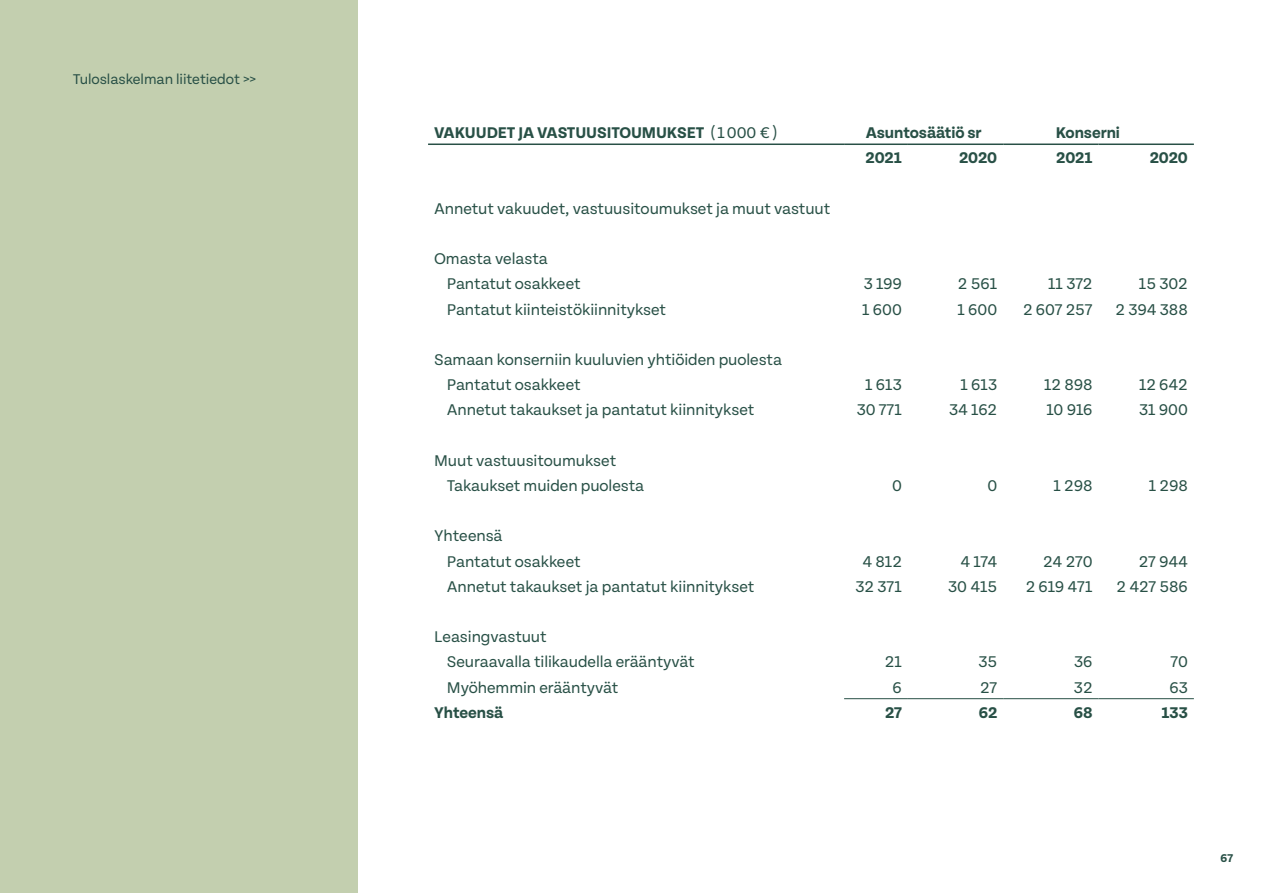
<style>
.page{position:relative;width:1263px;height:893px;background:#fff}
.page>*{position:absolute;margin:0;border:0;box-sizing:border-box;transform-origin:0 0}
.t1{font:16.5px/25.2px "Tenon";letter-spacing:-.005em;color:#285046}
.t2{font:700 16.5px "Tenon";letter-spacing:-.005em;color:#285046}
.t3{font:15px "Tenon";letter-spacing:-.005em;color:#285046}
.t4{font:700 12px "Tenon";color:#285046}
.s1{font-weight:400}
</style>
<div class="page">
<div style="left:0;top:0;width:358px;height:893px;background:#c3cfaf"></div>
<hr style="left:428px;top:144px;width:416px;height:1px;background:#285046">
<hr style="left:844px;top:144px;width:64px;height:1px;background:#285046">
<hr style="left:908px;top:144px;width:95px;height:1px;background:#285046">
<hr style="left:1003px;top:144px;width:95px;height:1px;background:#285046">
<hr style="left:1098px;top:144px;width:96px;height:1px;background:#285046">
<hr style="left:844px;top:698px;width:64px;height:1px;background:#285046">
<hr style="left:908px;top:698px;width:95px;height:1px;background:#285046">
<hr style="left:1003px;top:698px;width:95px;height:1px;background:#285046">
<hr style="left:1098px;top:698px;width:96px;height:1px;background:#285046">
<p class="t3" style="left:73px;top:72px;width:185px">Tuloslaskelman liitetiedot &gt;&gt;</p>
<p class="t2" style="left:434px;top:124px;width:345px">VAKUUDET JA VASTUUSITOUMUKSET <span class="s1">( 1000 €)</span></p>
<p class="t2" style="left:866px;top:124px;width:117px">Asuntosäätiö sr</p>
<p class="t2" style="left:1056px;top:124px;width:66px">Konserni</p>
<p class="t2" style="left:866px;top:149px;width:38px">2021</p>
<p class="t2" style="left:959px;top:149px;width:40px">2020</p>
<p class="t2" style="left:1056px;top:149px;width:38px">2021</p>
<p class="t2" style="left:1150px;top:149px;width:40px">2020</p>
<p class="t1" style="left:434px;top:196px;width:398px">Annetut vakuudet, vastuusitoumukset ja muut vastuut</p>
<p class="t1" style="left:447px;top:246px;width:135px;text-indent:-13px">Omasta velasta<br>Pantatut osakkeet</p>
<p class="t1" style="left:864px;top:272px;width:40px">3 199</p>
<p class="t1" style="left:958px;top:272px;width:41px">2 561</p>
<p class="t1" style="left:1048px;top:272px;width:46px">11 372</p>
<p class="t1" style="left:1139px;top:272px;width:50px">15 302</p>
<p class="t1" style="left:447px;top:297px;width:221px">Pantatut kiinteistökiinnitykset</p>
<p class="t1" style="left:862px;top:297px;width:41px">1 600</p>
<p class="t1" style="left:957px;top:297px;width:41px">1 600</p>
<p class="t1" style="left:1023px;top:297px;width:71px">2 607 257</p>
<p class="t1" style="left:1115px;top:297px;width:74px">2 394 388</p>
<p class="t1" style="left:447px;top:347px;width:337px;text-indent:-13px">Samaan konserniin kuuluvien yhtiöiden puolesta<br>Pantatut osakkeet</p>
<p class="t1" style="left:865px;top:372px;width:38px">1 613</p>
<p class="t1" style="left:960px;top:372px;width:38px">1 613</p>
<p class="t1" style="left:1044px;top:372px;width:50px">12 898</p>
<p class="t1" style="left:1139px;top:372px;width:50px">12 642</p>
<p class="t1" style="left:447px;top:398px;width:309px">Annetut takaukset ja pantatut kiinnitykset</p>
<p class="t1" style="left:857px;top:398px;width:47px">30 771</p>
<p class="t1" style="left:949px;top:398px;width:50px">34 162</p>
<p class="t1" style="left:1046px;top:398px;width:48px">10 916</p>
<p class="t1" style="left:1139px;top:398px;width:50px">31 900</p>
<p class="t1" style="left:447px;top:448px;width:199px;text-indent:-13px">Muut vastuusitoumukset<br>Takaukset muiden puolesta</p>
<p class="t1" style="left:892px;top:473px;width:11px">0</p>
<p class="t1" style="left:987px;top:473px;width:11px">0</p>
<p class="t1" style="left:1053px;top:473px;width:41px">1 298</p>
<p class="t1" style="left:1149px;top:473px;width:41px">1 298</p>
<p class="t1" style="left:447px;top:524px;width:135px;text-indent:-13px">Yhteensä<br>Pantatut osakkeet</p>
<p class="t1" style="left:862px;top:549px;width:41px">4 812</p>
<p class="t1" style="left:960px;top:549px;width:38px">4 174</p>
<p class="t1" style="left:1043px;top:549px;width:51px">24 270</p>
<p class="t1" style="left:1139px;top:549px;width:51px">27 944</p>
<p class="t1" style="left:447px;top:574px;width:309px">Annetut takaukset ja pantatut kiinnitykset</p>
<p class="t1" style="left:855px;top:574px;width:48px">32 371</p>
<p class="t1" style="left:948px;top:574px;width:51px">30 415</p>
<p class="t1" style="left:1026px;top:574px;width:68px">2 619 471</p>
<p class="t1" style="left:1116px;top:574px;width:73px">2 427 586</p>
<p class="t1" style="left:447px;top:624px;width:249px;text-indent:-13px">Leasingvastuut<br>Seuraavalla tilikaudella erääntyvät</p>
<p class="t1" style="left:885px;top:650px;width:19px">21</p>
<p class="t1" style="left:978px;top:650px;width:20px">35</p>
<p class="t1" style="left:1074px;top:650px;width:20px">36</p>
<p class="t1" style="left:1170px;top:650px;width:19px">70</p>
<p class="t1" style="left:447px;top:675px;width:173px">Myöhemmin erääntyvät</p>
<p class="t1" style="left:892px;top:675px;width:11px">6</p>
<p class="t1" style="left:980px;top:675px;width:19px">27</p>
<p class="t1" style="left:1074px;top:675px;width:20px">32</p>
<p class="t1" style="left:1169px;top:675px;width:20px">63</p>
<p class="t2" style="left:434px;top:704px;width:71px">Yhteensä</p>
<p class="t2" style="left:885px;top:704px;width:18px">27</p>
<p class="t2" style="left:979px;top:704px;width:20px">62</p>
<p class="t2" style="left:1074px;top:704px;width:20px">68</p>
<p class="t2" style="left:1162px;top:704px;width:27px">133</p>
<p class="t4" style="left:1220px;top:851px;width:14px">67</p>
</div>
